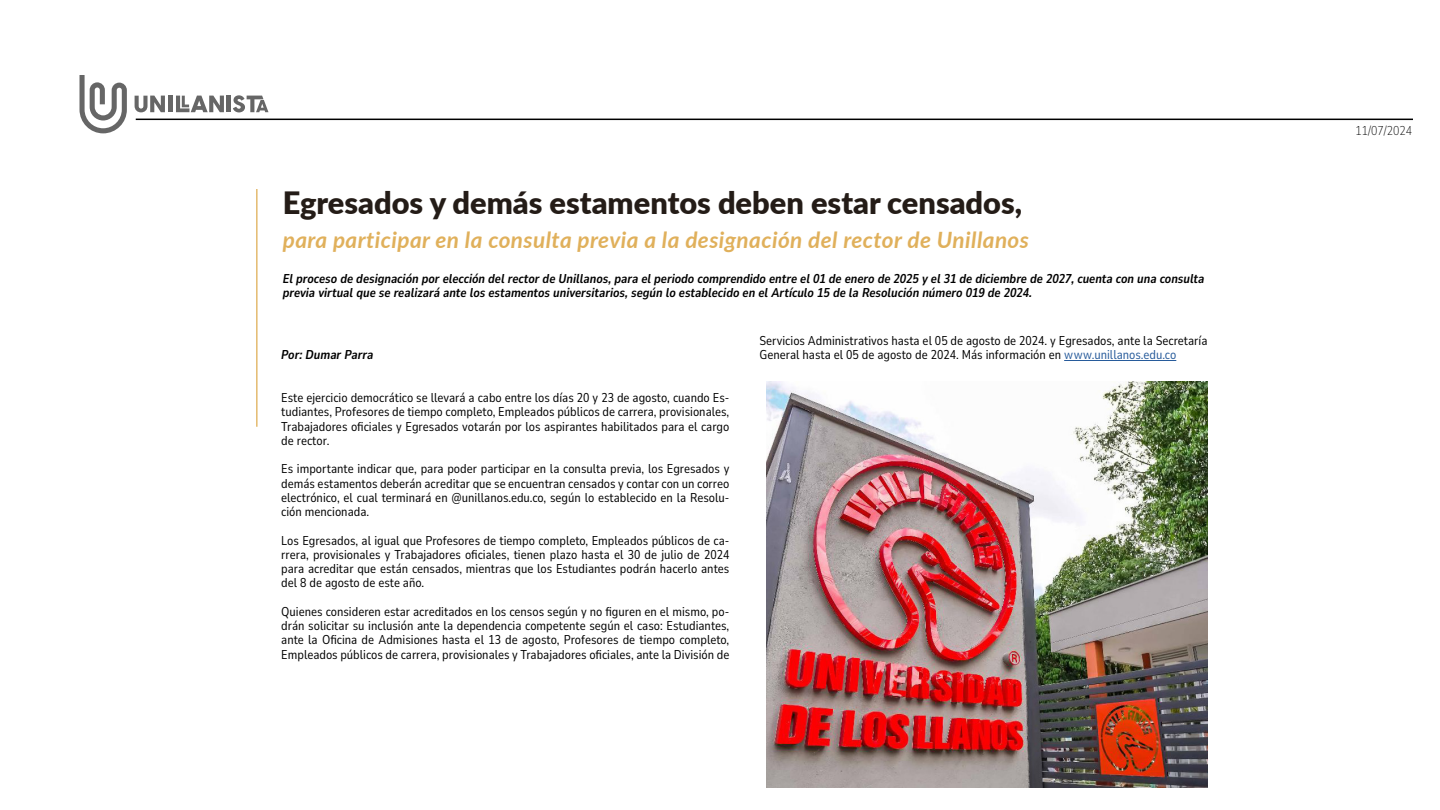
<style>
.page{position:relative;width:1440px;height:810px;background:#fff}
.page>*{position:absolute;margin:0;border:0;box-sizing:border-box;transform-origin:0 0}
.t1{font:900 30.75px "Lato";color:#241c17}
.t2{font:italic 700 22.5px "Lato";letter-spacing:.02em;color:#e0b05b}
.t3{font:12.75px/14.2px "Nunito Sans 10 pt Condensed";color:#000;text-align:justify}
.t4{font:italic 700 12.75px/14.2px "Nunito Sans 10 pt Condensed";color:#000}
.t5{font:200 12.75px "Nunito Sans 10 pt Condensed";color:#000}
.s1{color:#275b9b}
</style>
<div class="page">
<hr style="left:136px;top:119px;width:1277px;height:1px;background:#000">
<div style="left:168px;top:96px;width:5px;height:16px;background:#666"></div>
<svg style="left:176px;top:96px;width:48px;height:16px"></svg>
<hr style="left:227px;top:96px;width:4px;height:16px;background:#666">
<svg style="left:233px;top:95px;width:35px;height:17px"></svg>
<svg style="left:135px;top:96px;width:30px;height:16px"></svg>
<svg style="left:80px;top:75px;width:47px;height:58px"></svg>
<hr style="left:1064px;top:360px;width:112px;height:1px;background:#275b9b">
<hr style="left:256px;top:189px;width:1px;height:238px;background:#d69827">
<img style="left:766px;top:381px;width:442px;height:406px">
<h1 class="t1" style="left:283px;top:179px;width:741px">Egresados y demás estamentos deben estar censados,</h1>
<h2 class="t2" style="left:283px;top:223px;width:748px">para participar en la consulta previa a la designación del rector de Unillanos</h2>
<p class="t4" style="left:283px;top:271px;width:923px">El proceso de designación por elección del rector de Unillanos, para el periodo comprendido entre el 01 de enero de 2025 y el 31 de diciembre de 2027, cuenta con una consulta previa virtual que se realizará ante los estamentos universitarios, según lo establecido en el Artículo 15 de la Resolución número 019 de 2024.</p>
<p class="t4" style="left:281px;top:347px;width:94px">Por: Dumar Parra</p>
<p class="t3" style="left:281px;top:390px;width:450px">Este ejercicio democrático se llevará a cabo entre los días 20 y 23 de agosto, cuando Es&shy;tudiantes, Profesores de tiempo completo, Empleados públicos de carrera, provisionales, Trabajadores oficiales y Egresados votarán por los aspirantes habilitados para el cargo de rector.</p>
<p class="t3" style="left:281px;top:461px;width:450px">Es importante indicar que, para poder participar en la consulta previa, los Egresados y demás estamentos deberán acreditar que se encuentran censados y contar con un correo electrónico, el cual terminará en @unillanos.edu.co, según lo establecido en la Resolu&shy;ción mencionada.</p>
<p class="t3" style="left:281px;top:533px;width:450px">Los Egresados, al igual que Profesores de tiempo completo, Empleados públicos de ca&shy;rrera, provisionales y Trabajadores oficiales, tienen plazo hasta el 30 de julio de 2024 para acreditar que están censados, mientras que los Estudiantes podrán hacerlo antes del 8 de agosto de este año.</p>
<p class="t3" style="left:281px;top:604px;width:450px">Quienes consideren estar acreditados en los censos según y no figuren en el mismo, po&shy;drán solicitar su inclusión ante la dependencia competente según el caso: Estudiantes, ante la Oficina de Admisiones hasta el 13 de agosto, Profesores de tiempo completo, Empleados públicos de carrera, provisionales y Trabajadores oficiales, ante la División de</p>
<p class="t3" style="left:759px;top:333px;width:450px">Servicios Administrativos hasta el 05 de agosto de 2024. y Egresados, ante la Secretaría<br>General hasta el 05 de agosto de 2024. Más información en <span class="s1">www.unillanos.edu.co</span></p>
<p class="t5" style="left:1356px;top:122px;width:58px">11/07/2024</p>
</div>
